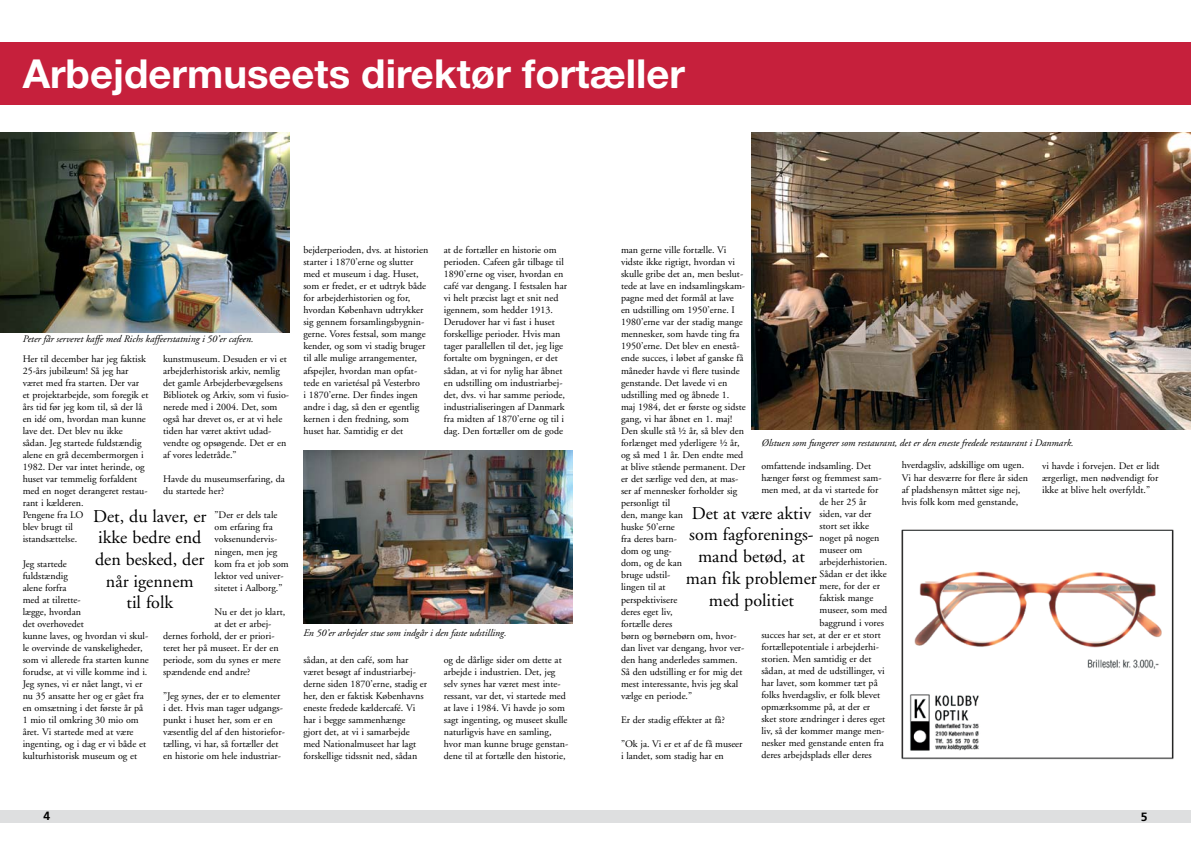
<style>
.page{position:relative;width:1191px;height:842px;background:#fff}
.page>*{position:absolute;margin:0;border:0;box-sizing:border-box;transform-origin:0 0}
.t1{font:700 40px "Helvetica Neue";color:#fff}
.t2{font:18px/21.7px "Adobe Garamond";color:#000;text-align:center}
.t3{font:10px/12px "Adobe Garamond";color:#000}
.t4{font:italic 10px "Adobe Garamond";color:#000}
</style>
<div class="page">
<div style="left:578px;top:810px;width:613px;height:12px;background:#dedfe0"></div>
<div style="left:0;top:810px;width:595px;height:12px;background:#dedfe0"></div>
<div style="left:0;top:43px;width:1191px;height:62px;background:#c6203c"></div>
<img style="left:901px;top:529px;width:273px;height:230px">
<img style="left:751px;top:132px;width:440px;height:298px">
<img style="left:0;top:132px;width:289px;height:201px">
<img style="left:303px;top:451px;width:270px;height:172px">
<h1 class="t1" style="left:23px;top:49px;width:664px">Arbejdermuseets direktør fortæller</h1>
<p class="t3" style="left:303px;top:244px;width:126px">bejderperioden, dvs. at historien starter i 1870’erne og slutter med et museum i dag. Huset, som er fredet, er et udtryk både for arbejderhistorien og for, hvordan København udtrykker sig gennem forsamlingsbygnin&shy;gerne. Vores festsal, som mange kender, og som vi stadig bruger til alle mulige arrangementer, afspejler, hvordan man opfat&shy;tede en varietésal på Vesterbro<br>i 1870’erne. Der findes ingen andre i dag, så den er egentlig kernen i den fredning, som huset har. Samtidig er det</p>
<p class="t3" style="left:444px;top:244px;width:125px">at de fortæller en historie om perioden. Cafeen går tilbage til<br>1890’erne og viser, hvordan en café var dengang. I festsalen har vi helt præcist lagt et snit ned igennem, som hedder 1913.<br>Derudover har vi fast i huset forskellige perioder. Hvis man tager parallellen til det, jeg lige fortalte om bygningen, er det sådan, at vi for nylig har åbnet en udstilling om industriarbej&shy;det, dvs. vi har samme periode, industrialiseringen af Danmark fra midten af 1870’erne og til i dag. Den fortæller om de gode</p>
<p class="t3" style="left:621px;top:244px;width:126px">man gerne ville fortælle. Vi vidste ikke rigtigt, hvordan vi skulle gribe det an, men beslut&shy;tede at lave en indsamlingskam&shy;pagne med det formål at lave<br>en udstilling om 1950’erne. I<br>1980’erne var der stadig mange mennesker, som havde ting fra<br>1950’erne. Det blev en enestå&shy;ende succes, i løbet af ganske få måneder havde vi flere tusinde genstande. Det lavede vi en udstilling med og åbnede 1. maj 1984, det er første og sidste gang, vi har åbnet en 1. maj!<br>Den skulle stå ½ år, så blev den forlænget med yderligere ½ år, og så med 1 år. Den endte med at blive stående permanent. Der er det særlige ved den, at mas&shy;ser af mennesker forholder sig personligt til<br>den, mange kan<br>huske 50’erne<br>fra deres barn-<br>dom og ung-<br>dom, og de kan<br>bruge udstil-<br>lingen til at<br>perspektivisere<br>deres eget liv,<br>fortælle deres<br>børn og børnebørn om, hvor&shy;dan livet var dengang, hvor ver&shy;den hang anderledes sammen.<br>Så den udstilling er for mig det mest interessante, hvis jeg skal vælge en periode.”</p>
<p class="t3" style="left:621px;top:714px;width:105px">Er der stadig effekter at få?</p>
<p class="t3" style="left:621px;top:738px;width:123px">”Ok ja. Vi er et af de få museer i landet, som stadig har en</p>
<p class="t4" style="left:23px;top:333px;width:232px">Peter får serveret kaffe med Richs kaffeerstatning i 50’er cafeen.</p>
<p class="t3" style="left:23px;top:353px;width:127px">Her til december har jeg faktisk<br>25-års jubilæum! Så jeg har været med fra starten. Der var et projektarbejde, som foregik et års tid før jeg kom til, så der lå en idé om, hvordan man kunne lave det. Det blev nu ikke sådan. Jeg startede fuldstændig alene en grå decembermorgen i<br>1982. Der var intet herinde, og huset var temmelig forfaldent med en noget derangeret restau&shy;rant i kælderen.<br>Pengene fra LO<br>blev brugt til<br>istandsættelse.</p>
<p class="t3" style="left:23px;top:558px;width:128px">Jeg startede<br>fuldstændig<br>alene forfra<br>med at tilrette-<br>lægge, hvordan<br>det overhovedet<br>kunne laves, og hvordan vi skul&shy;le overvinde de vanskeligheder, som vi allerede fra starten kunne forudse, at vi ville komme ind i.<br>Jeg synes, vi er nået langt, vi er nu 35 ansatte her og er gået fra en omsætning i det første år på<br>1 mio til omkring 30 mio om året. Vi startede med at være ingenting, og i dag er vi både et kulturhistorisk museum og et</p>
<p class="t3" style="left:163px;top:353px;width:128px">kunstmuseum. Desuden er vi et arbejderhistorisk arkiv, nemlig det gamle Arbejderbevægelsens<br>Bibliotek og Arkiv, som vi fusio&shy;nerede med i 2004. Det, som også har drevet os, er at vi hele tiden har været aktivt udad&shy;vendte og opsøgende. Det er en af vores ledetråde.”</p>
<p class="t3" style="left:163px;top:473px;width:123px">Havde du museumserfaring, da du startede her?</p>
<p class="t3" style="left:214px;top:509px;width:76px">”Der er dels tale om erfaring fra voksenundervis&shy;ningen, men jeg kom fra et job som lektor ved univer&shy;sitetet i Aalborg.”</p>
<p class="t3" style="left:214px;top:606px;width:72px">Nu er det jo klart,</p>
<p class="t3" style="left:214px;top:618px;width:58px">at det er arbej-</p>
<p class="t3" style="left:163px;top:630px;width:113px">dernes forhold, der er priori-</p>
<p class="t3" style="left:163px;top:642px;width:117px">teret her på museet. Er der en</p>
<p class="t3" style="left:163px;top:654px;width:119px">periode, som du synes er mere</p>
<p class="t3" style="left:163px;top:666px;width:89px">spændende end andre?</p>
<p class="t3" style="left:163px;top:690px;width:123px">”Jeg synes, der er to elementer i det. Hvis man tager udgangs&shy;punkt i huset her, som er en væsentlig del af den historiefor&shy;tælling, vi har, så fortæller det en historie om hele industriar-</p>
<p class="t4" style="left:761px;top:438px;width:314px">Ølstuen som fungerer som restaurant, det er den eneste fredede restaurant i Danmark.</p>
<p class="t3" style="left:901px;top:460px;width:128px">hverdagsliv, adskillige om ugen.<br>Vi har desværre for flere år siden af pladshensyn måttet sige nej, hvis folk kom med genstande,</p>
<p class="t3" style="left:1042px;top:460px;width:119px;text-align:justify">vi havde i forvejen. Det er lidt ærgerligt, men nødvendigt for ikke at blive helt overfyldt.”</p>
<p class="t3" style="left:761px;top:460px;width:111px">omfattende indsamling. Det</p>
<p class="t3" style="left:761px;top:472px;width:122px">hænger først og fremmest sam-</p>
<p class="t3" style="left:761px;top:484px;width:119px">men med, at da vi startede for</p>
<p class="t3" style="left:819px;top:496px;width:49px">de her 25 år</p>
<p class="t3" style="left:819px;top:508px;width:54px">siden, var der</p>
<p class="t3" style="left:819px;top:520px;width:51px">stort set ikke</p>
<p class="t3" style="left:819px;top:532px;width:61px">noget på nogen</p>
<p class="t3" style="left:819px;top:544px;width:44px">museer om</p>
<p class="t3" style="left:819px;top:556px;width:69px">arbejderhistorien.</p>
<p class="t3" style="left:819px;top:568px;width:69px">Sådan er det ikke</p>
<p class="t3" style="left:819px;top:580px;width:62px">mere, for der er</p>
<p class="t3" style="left:819px;top:592px;width:55px">faktisk mange</p>
<p class="t3" style="left:819px;top:605px;width:69px">museer, som med</p>
<p class="t3" style="left:819px;top:617px;width:66px">baggrund i vores</p>
<p class="t3" style="left:761px;top:629px;width:121px">succes har set, at der er et stort</p>
<p class="t3" style="left:761px;top:641px;width:119px">fortællepotentiale i arbejderhi-</p>
<p class="t3" style="left:761px;top:653px;width:112px">storien. Men samtidig er det</p>
<p class="t3" style="left:761px;top:665px;width:125px">sådan, at med de udstillinger, vi</p>
<p class="t3" style="left:761px;top:677px;width:118px">har lavet, som kommer tæt på</p>
<p class="t3" style="left:761px;top:689px;width:120px">folks hverdagsliv, er folk blevet</p>
<p class="t3" style="left:761px;top:701px;width:110px">opmærksomme på, at der er</p>
<p class="t3" style="left:761px;top:713px;width:125px">sket store ændringer i deres eget</p>
<p class="t3" style="left:761px;top:725px;width:125px">liv, så der kommer mange men-</p>
<p class="t3" style="left:761px;top:737px;width:124px">nesker med genstande enten fra</p>
<p class="t3" style="left:761px;top:749px;width:112px">deres arbejdsplads eller deres</p>
<h2 class="t2" style="left:93px;top:505px;width:115px">Det, du laver, er ikke bedre end den besked, der når igennem<br>til folk</h2>
<h2 class="t2" style="left:686px;top:503px;width:132px">Det at være aktiv som fagforenings&shy;mand betød, at man fik problemer med politiet</h2>
<p class="t4" style="left:303px;top:627px;width:205px">En 50’er arbejder stue som indgår i den faste udstilling.</p>
<p class="t3" style="left:303px;top:654px;width:125px">sådan, at den café, som har været besøgt af industriarbej&shy;derne siden 1870’erne, stadig er her, den er faktisk Københavns eneste fredede kældercafé. Vi har i begge sammenhænge<br>gjort det, at vi i samarbejde med Nationalmuseet har lagt forskellige tidssnit ned, sådan</p>
<p class="t3" style="left:444px;top:654px;width:126px">og de dårlige sider om dette at arbejde i industrien. Det, jeg selv synes har været mest inte&shy;ressant, var det, vi startede med at lave i 1984. Vi havde jo som sagt ingenting, og museet skulle naturligvis have en samling, hvor man kunne bruge genstan&shy;dene til at fortælle den historie,</p>
</div>
